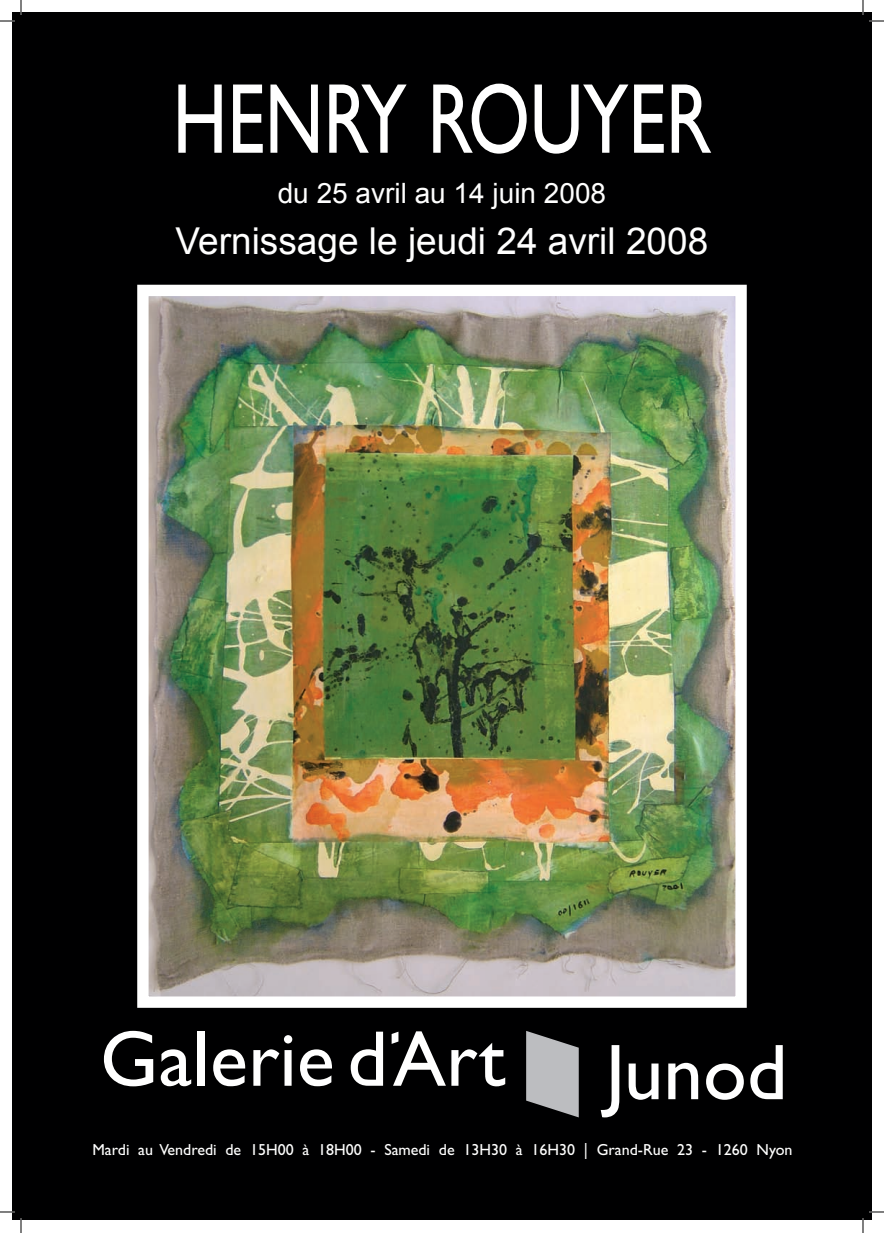
<style>
.page{position:relative;width:884px;height:1233px;background:#fff}
.page>*{position:absolute;margin:0;border:0;box-sizing:border-box;transform-origin:0 0}
.t1{font:100px "Gill Sans";color:#fff;scale:.75 1}
.t2{font:37px "Arial";color:#fff}
.t3{font:28px "Arial";color:#fff}
.t4{font:16px "Gill Sans";color:#fff}
</style>
<div class="page">
<div style="left:12px;top:12px;width:859px;height:1208px;background:#000001"></div>
<img style="left:149px;top:297px;width:586px;height:698px">
<div style="left:137px;top:285px;width:610px;height:722px;border:11px solid #fff"></div>
<svg style="left:601px;top:1045px;width:18px;height:72px"></svg>
<svg style="left:629px;top:1063px;width:29px;height:36px"></svg>
<svg style="left:668px;top:1062px;width:30px;height:37px"></svg>
<svg style="left:706px;top:1063px;width:38px;height:36px"></svg>
<svg style="left:750px;top:1045px;width:33px;height:54px"></svg>
<svg style="left:526px;top:1031px;width:53px;height:86px"></svg>
<svg style="left:104px;top:1030px;width:49px;height:56px"></svg>
<svg style="left:161px;top:1049px;width:30px;height:37px"></svg>
<div style="left:198px;top:1031px;width:7px;height:54px;background:#fff"></div>
<svg style="left:213px;top:1049px;width:32px;height:37px"></svg>
<svg style="left:253px;top:1035px;width:39px;height:50px"></svg>
<svg style="left:300px;top:1049px;width:32px;height:37px"></svg>
<svg style="left:351px;top:1031px;width:32px;height:54px"></svg>
<svg style="left:392px;top:1031px;width:113px;height:55px"></svg>
<svg style="left:0;top:1211px;width:15px;height:1px"></svg>
<svg style="left:869px;top:1211px;width:15px;height:1px"></svg>
<svg style="left:0;top:0;width:22px;height:22px"></svg>
<svg style="left:20px;top:1218px;width:2px;height:15px"></svg>
<svg style="left:862px;top:0;width:22px;height:22px"></svg>
<svg style="left:862px;top:1218px;width:2px;height:15px"></svg>
<h1 class="t1" style="left:173px;top:84px;width:719px">HENRY ROUYER</h1>
<h3 class="t3" style="left:278px;top:178px;width:330px">du 25 avril au 14 juin 2008</h3>
<h2 class="t2" style="left:176px;top:220px;width:534px">Vernissage le jeudi 24 avril 2008</h2>
<p class="t4" style="left:92px;top:1144px;width:702px">Mardi au Vendredi de 15H00 à 18H00 - Samedi de 13H30 à 16H30 | Grand-Rue 23 - 1260 Nyon</p>
</div>
